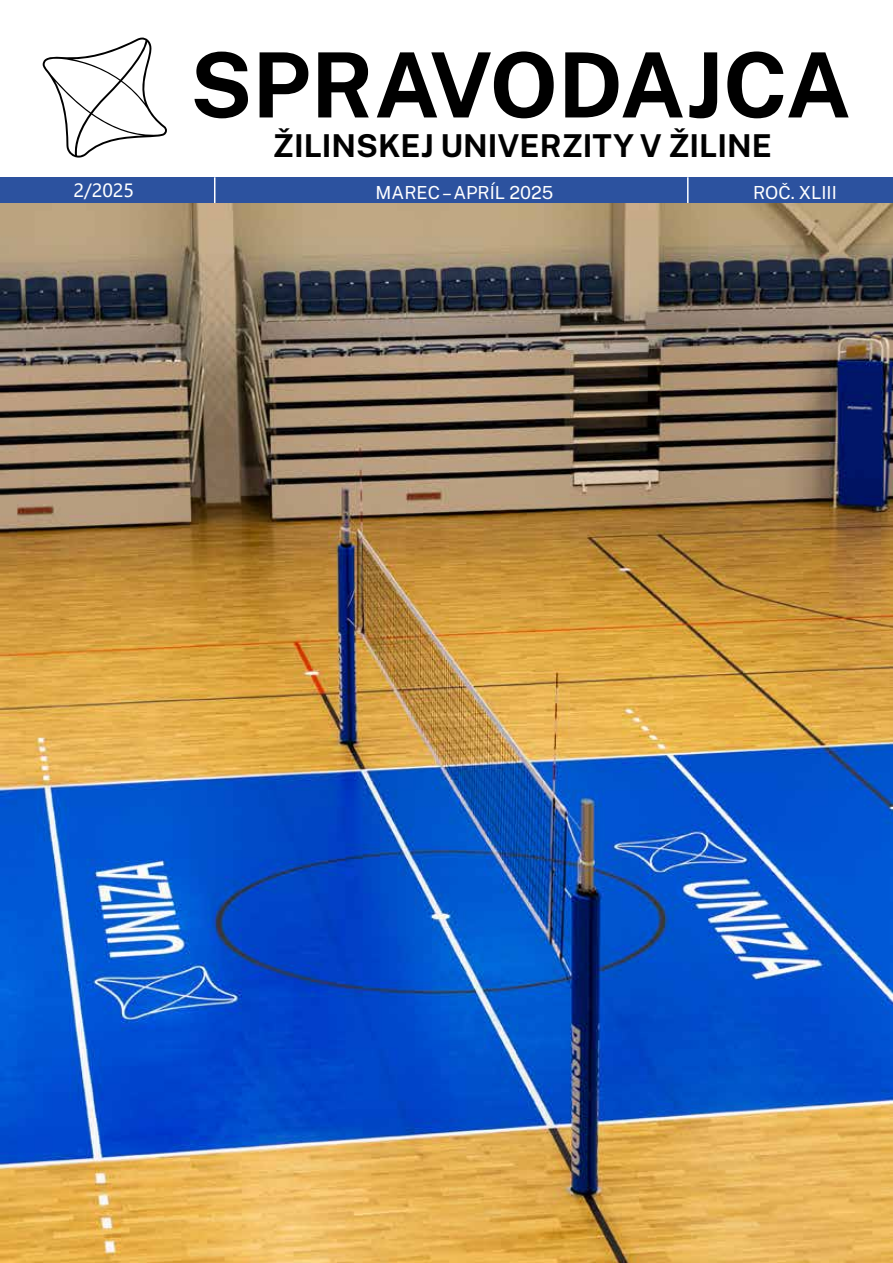
<style>
.page{position:relative;width:893px;height:1263px;background:#fff}
.page>*{position:absolute;margin:0;border:0;box-sizing:border-box;transform-origin:0 0}
.t1{font:700 90px "Public Sans";color:#000}
.t2{font:700 31.5px "Public Sans";color:#000}
.t3{font:18px "Public Sans";color:#fff}
.t4{font:18px "Microsoft Ya Hei";color:#fff}
</style>
<div class="page">
<div style="left:0;top:177px;width:893px;height:26px;background:#2c529f"></div>
<svg style="left:214px;top:177px;width:1px;height:26px"></svg>
<hr style="left:687px;top:177px;width:2px;height:26px;background:#fff">
<svg style="left:43px;top:38px;width:124px;height:120px"></svg>
<img style="left:0;top:204px;width:893px;height:1059px">
<h1 class="t1" style="left:190px;top:20px;width:662px">SPRAVODAJCA</h1>
<p class="t2" style="left:273px;top:123px;width:500px">ŽILINSKEJ UNIVERZITY V ŽILINE</p>
<p class="t3" style="left:376px;top:179px;width:179px">MAREC – APRÍL 2025</p>
<p class="t4" style="left:74px;top:179px;width:62px">2/2025</p>
<p class="t3" style="left:753px;top:179px;width:85px">ROČ. XLIII</p>
</div>
